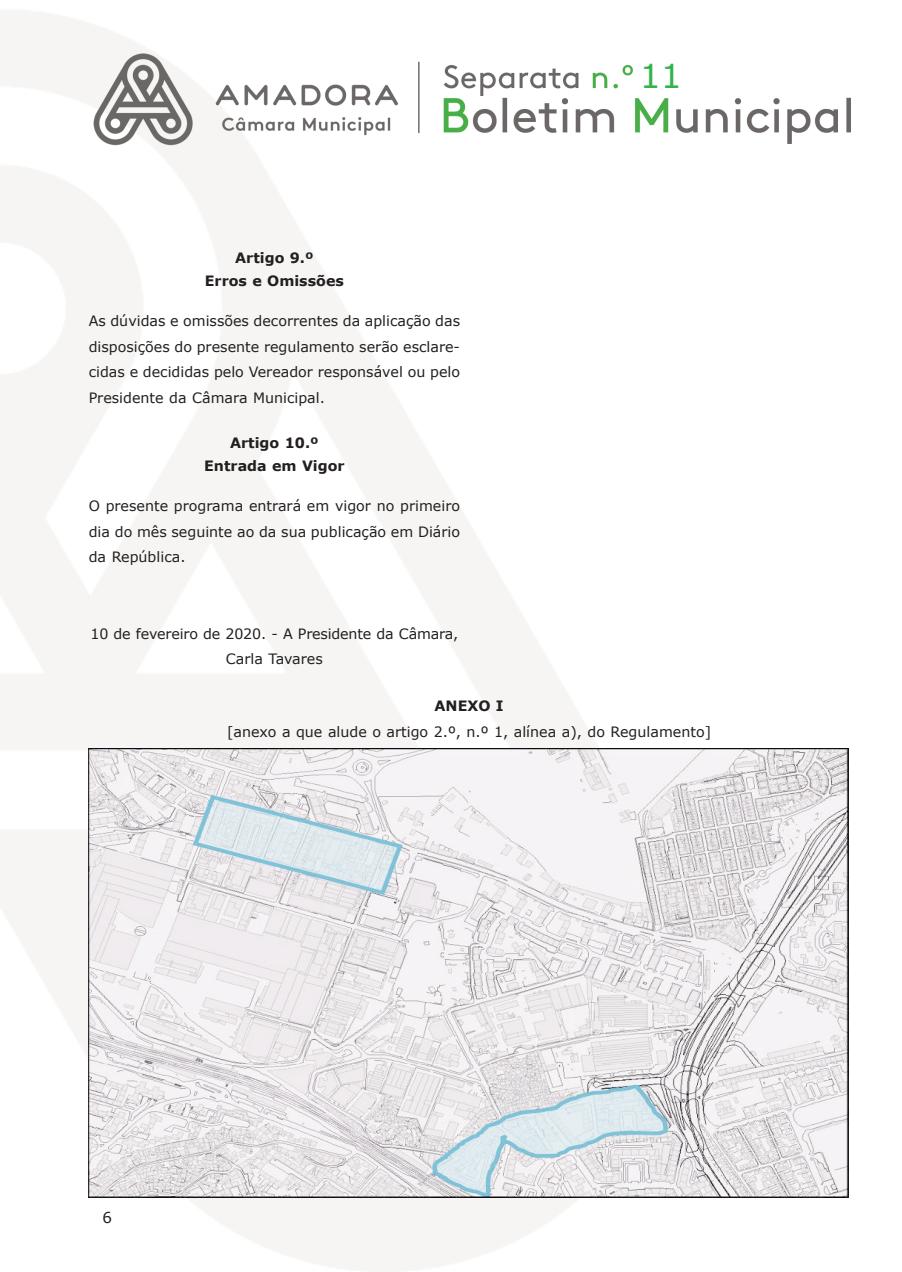
<style>
.page{position:relative;width:902px;height:1272px;background:#fff}
.page>*{position:absolute;margin:0;border:0;box-sizing:border-box;transform-origin:0 0}
.t1{font:33px "Verdana";color:#31b44b}
.t2{font:15px "Verdana";color:#231f20}
.t3{font:14.25px/25.5px "Verdana";color:#231f20;text-align:justify}
.t4{font:700 14.25px/22.5px "Verdana";color:#231f20;text-align:center}
</style>
<div class="page">
<img style="left:0;top:10px;width:851px;height:1261px">
<img style="left:89px;top:748px;width:759px;height:449px">
<p class="t4" style="left:205px;top:246px;width:140px">Artigo 9.º<br>Erros e Omissões</p>
<p class="t3" style="left:89px;top:308px;width:373px">As dúvidas e omissões decorrentes da aplicação das disposições do presente regulamento serão esclare&shy;cidas e decididas pelo Vereador responsável ou pelo Presidente da Câmara Municipal.</p>
<p class="t4" style="left:204px;top:431px;width:142px">Artigo 10.º<br>Entrada em Vigor</p>
<p class="t3" style="left:89px;top:492px;width:373px">O presente programa entrará em vigor no primeiro dia do mês seguinte ao da sua publicação em Diário da República.</p>
<h1 class="t1" style="left:639px;top:55px;width:43px">11</h1>
<p class="t3" style="left:90px;top:620px;width:369px;text-align:center">10 de fevereiro de 2020. - A Presidente da Câmara,<br>Carla Tavares</p>
<p class="t4" style="left:434px;top:694px;width:70px">ANEXO I</p>
<p class="t3" style="left:227px;top:718px;width:485px">[anexo a que alude o artigo 2.º, n.º 1, alínea a), do Regulamento]</p>
<p class="t2" style="left:103px;top:1207px;width:11px">6</p>
</div>
